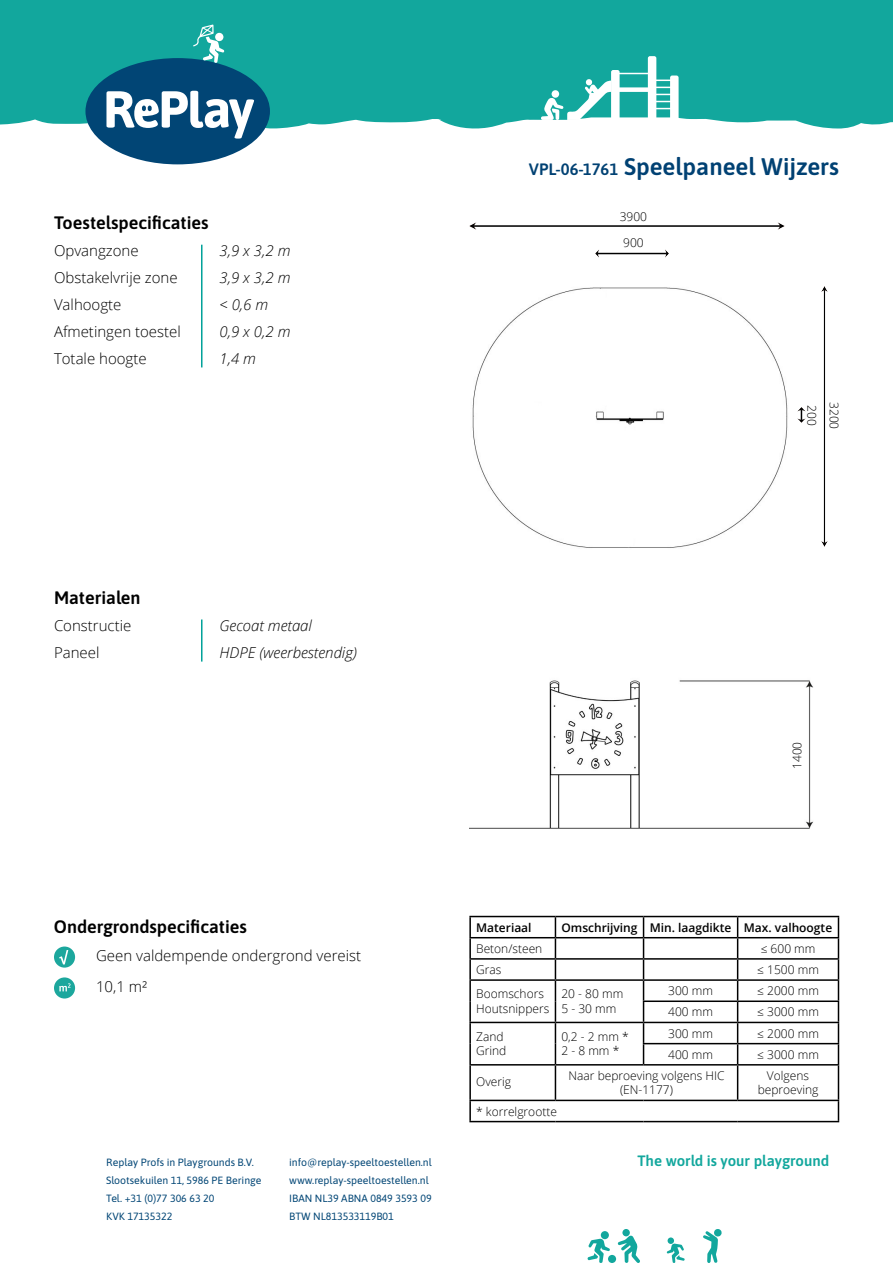
<style>
.page{position:relative;width:893px;height:1263px;background:#fff}
.page>*{position:absolute;margin:0;border:0;box-sizing:border-box;transform-origin:0 0}
.t1{font:24px "Asap";color:#004173}
.t2{font:18px "Asap";color:#000}
.t3{font:300 15px/27px "Open Sans";color:#000}
.t4{font:italic 300 15px "Open Sans";color:#000}
.t5{font:15px "Asap";color:#12a79d}
.t6{font:300 12px/14.4px "Open Sans";color:#000}
.t7{font:600 12px "Open Sans";color:#000}
.t8{font:10.5px/18px "Asap";color:#014575}
.s1{font-size:16.5px}
</style>
<div class="page">
<hr style="left:469px;top:916px;width:86px;height:1px;background:#000">
<hr style="left:469px;top:917px;width:2px;height:20px;background:#000">
<hr style="left:555px;top:916px;width:88px;height:1px;background:#000">
<hr style="left:644px;top:916px;width:94px;height:1px;background:#000">
<hr style="left:738px;top:916px;width:101px;height:1px;background:#000">
<hr style="left:469px;top:937px;width:86px;height:1px;background:#000">
<hr style="left:469px;top:938px;width:2px;height:20px;background:#000">
<hr style="left:555px;top:937px;width:88px;height:1px;background:#000">
<hr style="left:644px;top:937px;width:94px;height:1px;background:#000">
<hr style="left:738px;top:937px;width:101px;height:1px;background:#000">
<hr style="left:469px;top:958px;width:86px;height:2px;background:#000">
<svg style="left:469px;top:960px;width:2px;height:19px"></svg>
<hr style="left:555px;top:958px;width:88px;height:2px;background:#000">
<hr style="left:644px;top:958px;width:94px;height:2px;background:#000">
<hr style="left:738px;top:958px;width:101px;height:2px;background:#000">
<hr style="left:469px;top:979px;width:86px;height:2px;background:#000">
<hr style="left:469px;top:981px;width:2px;height:20px;background:#000">
<hr style="left:555px;top:979px;width:88px;height:2px;background:#000">
<hr style="left:644px;top:979px;width:94px;height:2px;background:#000">
<hr style="left:738px;top:979px;width:101px;height:2px;background:#000">
<hr style="left:469px;top:1001px;width:2px;height:21px;background:#000">
<hr style="left:643px;top:1000px;width:95px;height:2px;background:#000">
<hr style="left:738px;top:1000px;width:101px;height:2px;background:#000">
<hr style="left:469px;top:1022px;width:86px;height:1px;background:#000">
<hr style="left:469px;top:1023px;width:2px;height:21px;background:#000">
<hr style="left:555px;top:1022px;width:88px;height:1px;background:#000">
<hr style="left:644px;top:1022px;width:94px;height:1px;background:#000">
<hr style="left:738px;top:1022px;width:101px;height:1px;background:#000">
<hr style="left:469px;top:1044px;width:2px;height:20px;background:#000">
<svg style="left:555px;top:917px;width:1px;height:147px"></svg>
<hr style="left:643px;top:1043px;width:95px;height:1px;background:#000">
<svg style="left:643px;top:917px;width:1px;height:147px"></svg>
<hr style="left:738px;top:1043px;width:101px;height:1px;background:#000">
<svg style="left:737px;top:917px;width:1px;height:147px"></svg>
<svg style="left:838px;top:917px;width:1px;height:147px"></svg>
<hr style="left:469px;top:1064px;width:86px;height:1px;background:#000">
<hr style="left:469px;top:1065px;width:2px;height:35px;background:#000">
<hr style="left:555px;top:1064px;width:88px;height:1px;background:#000">
<hr style="left:555px;top:1065px;width:1px;height:35px;background:#000">
<hr style="left:644px;top:1064px;width:94px;height:1px;background:#000">
<hr style="left:738px;top:1064px;width:101px;height:1px;background:#000">
<hr style="left:737px;top:1065px;width:1px;height:35px;background:#000">
<hr style="left:838px;top:1065px;width:1px;height:35px;background:#000">
<hr style="left:469px;top:1100px;width:86px;height:1px;background:#000">
<hr style="left:469px;top:1101px;width:2px;height:20px;background:#000">
<hr style="left:555px;top:1100px;width:88px;height:1px;background:#000">
<hr style="left:644px;top:1100px;width:94px;height:1px;background:#000">
<hr style="left:738px;top:1100px;width:101px;height:1px;background:#000">
<svg style="left:838px;top:1101px;width:1px;height:20px"></svg>
<hr style="left:469px;top:1121px;width:86px;height:1px;background:#000">
<hr style="left:555px;top:1121px;width:88px;height:1px;background:#000">
<hr style="left:644px;top:1121px;width:94px;height:1px;background:#000">
<hr style="left:738px;top:1121px;width:101px;height:1px;background:#000">
<hr style="left:201px;top:245px;width:1px;height:122px;background:#00a199">
<div style="left:54px;top:946px;width:21px;height:21px;background:#1ca79d;border-radius:50%"></div>
<svg style="left:59px;top:950px;width:9px;height:14px"></svg>
<div style="left:54px;top:977px;width:21px;height:21px;background:#1ca79d;border-radius:50%"></div>
<svg style="left:59px;top:983px;width:12px;height:8px"></svg>
<div style="left:0;top:0;width:893px;height:129px;background:#12a79d"></div>
<svg style="left:703px;top:1229px;width:18px;height:34px"></svg>
<div style="left:608px;top:1255px;width:8px;height:8px;background:#12a79d;border-radius:50%"></div>
<div style="left:601px;top:1231px;width:8px;height:8px;background:#12a79d;border-radius:50%"></div>
<svg style="left:587px;top:1238px;width:23px;height:25px"></svg>
<div style="left:668px;top:1237px;width:6px;height:7px;background:#12a79d;border-radius:50%"></div>
<svg style="left:667px;top:1243px;width:18px;height:20px"></svg>
<svg style="left:618px;top:1235px;width:22px;height:28px"></svg>
<div style="left:622px;top:1229px;width:8px;height:7px;background:#12a79d;border-radius:50%"></div>
<svg style="left:85px;top:24px;width:185px;height:140px"></svg>
<hr style="left:615px;top:73px;width:35px;height:1px;background:#fff">
<div style="left:615px;top:87px;width:35px;height:5px;background:#fff"></div>
<svg style="left:648px;top:56px;width:31px;height:64px"></svg>
<svg style="left:541px;top:70px;width:79px;height:50px"></svg>
<div style="left:552px;top:90px;width:7px;height:8px;background:#fff;border-radius:50%"></div>
<img style="left:472px;top:287px;width:316px;height:261px">
<img style="left:469px;top:680px;width:344px;height:149px">
<img style="left:469px;top:222px;width:315px;height:8px">
<img style="left:595px;top:249px;width:73px;height:8px">
<img style="left:821px;top:287px;width:6px;height:260px">
<img style="left:798px;top:407px;width:7px;height:15px">
<hr style="left:201px;top:619px;width:1px;height:42px;background:#00a199">
<h2 class="t2" style="left:54px;top:210px;width:156px">Toestelspecificaties</h2>
<p class="t3" style="left:54px;top:237px;width:128px">Opvangzone<br>Obstakelvrije zone<br>Valhoogte<br>Afmetingen toestel<br>Totale hoogte</p>
<p class="t4" style="left:220px;top:240px;width:72px">3,9 x 3,2 m</p>
<p class="t4" style="left:220px;top:267px;width:72px">3,9 x 3,2 m</p>
<p class="t4" style="left:220px;top:294px;width:50px">&lt; 0,6 m</p>
<p class="t4" style="left:220px;top:321px;width:72px">0,9 x 0,2 m</p>
<p class="t4" style="left:220px;top:348px;width:38px">1,4 m</p>
<h2 class="t2" style="left:54px;top:585px;width:88px">Materialen</h2>
<p class="t3" style="left:54px;top:612px;width:79px">Constructie</p>
<p class="t3" style="left:54px;top:639px;width:47px">Paneel</p>
<p class="t4" style="left:220px;top:615px;width:94px">Gecoat metaal</p>
<p class="t4" style="left:220px;top:642px;width:139px">HDPE (weerbestendig)</p>
<h2 class="t2" style="left:54px;top:914px;width:195px">Ondergrondspecificaties</h2>
<p class="t3" style="left:96px;top:942px;width:267px">Geen valdempende ondergrond vereist</p>
<p class="t3" style="left:96px;top:973px;width:53px">10,1 m²</p>
<p class="t1" style="left:529px;top:150px;width:311px"><span class="s1">VPL-06-1761</span> Speelpaneel Wijzers</p>
<p class="t6" style="left:620px;top:209px;width:29px">3900</p>
<p class="t6" style="left:623px;top:235px;width:22px">900</p>
<p class="t6" style="left:819px;top:405px;width:22px;rotate:90deg">200</p>
<p class="t6" style="left:842px;top:402px;width:29px;rotate:90deg">3200</p>
<p class="t6" style="left:790px;top:769px;width:29px;rotate:-90deg">1400</p>
<p class="t7" style="left:476px;top:919px;width:57px">Materiaal</p>
<p class="t7" style="left:561px;top:919px;width:272px">Omschrijving Min. laagdikte Max. valhoogte</p>
<p class="t6" style="left:476px;top:941px;width:68px">Beton/steen</p>
<p class="t6" style="left:761px;top:941px;width:56px">≤ 600 mm</p>
<p class="t6" style="left:476px;top:962px;width:27px">Gras</p>
<p class="t6" style="left:757px;top:962px;width:63px">≤ 1500 mm</p>
<p class="t6" style="left:476px;top:986px;width:75px">Boomschors<br>Houtsnippers</p>
<p class="t6" style="left:561px;top:986px;width:63px">20 - 80 mm<br>5 - 30 mm</p>
<p class="t6" style="left:668px;top:983px;width:46px">300 mm</p>
<p class="t6" style="left:757px;top:983px;width:63px">≤ 2000 mm</p>
<p class="t6" style="left:668px;top:1004px;width:46px">400 mm</p>
<p class="t6" style="left:757px;top:1004px;width:63px">≤ 3000 mm</p>
<p class="t6" style="left:476px;top:1029px;width:32px">Zand<br>Grind</p>
<p class="t6" style="left:561px;top:1029px;width:69px">0,2 - 2 mm *<br>2 - 8 mm *</p>
<p class="t6" style="left:668px;top:1026px;width:46px">300 mm</p>
<p class="t6" style="left:757px;top:1026px;width:63px">≤ 2000 mm</p>
<p class="t6" style="left:668px;top:1047px;width:46px">400 mm</p>
<p class="t6" style="left:757px;top:1047px;width:63px">≤ 3000 mm</p>
<p class="t6" style="left:476px;top:1074px;width:36px">Overig</p>
<p class="t6" style="left:568px;top:1068px;width:158px;text-align:center">Naar beproeving volgens HIC (EN-1177)</p>
<p class="t6" style="left:758px;top:1068px;width:62px;text-align:center">Volgens beproeving</p>
<p class="t6" style="left:476px;top:1104px;width:82px">* korrelgrootte</p>
<p class="t8" style="left:106px;top:1153px;width:157px">Replay Profs in Playgrounds B.V.<br>Slootsekuilen 11, 5986 PE Beringe<br>Tel. +31 (0)77 306 63 20<br>KVK 17135322</p>
<p class="t8" style="left:289px;top:1153px;width:144px">info@replay-speeltoestellen.nl www.replay-speeltoestellen.nl<br>IBAN NL39 ABNA 0849 3593 09<br>BTW NL813533119B01</p>
<p class="t5" style="left:638px;top:1151px;width:193px">The world is your playground</p>
</div>
